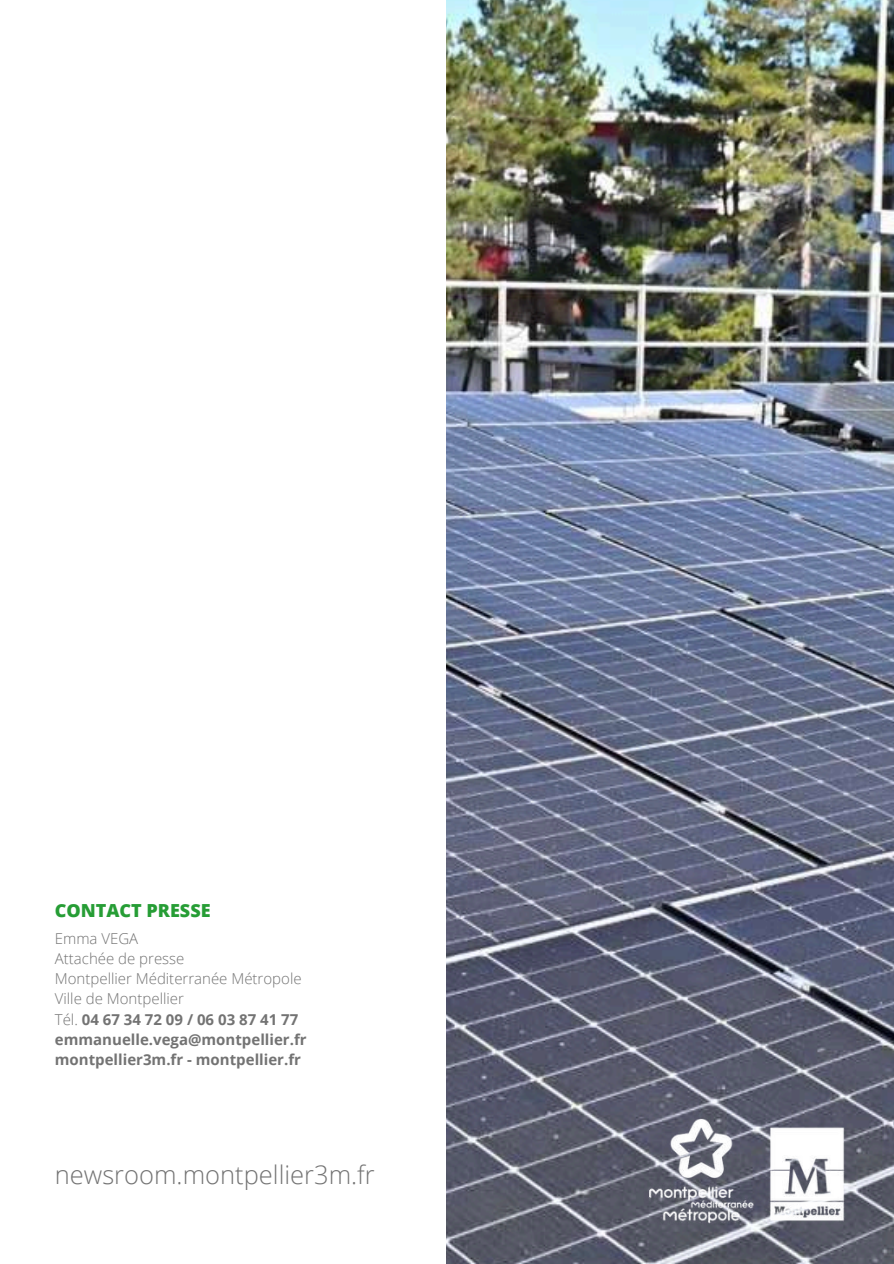
<style>
.page{position:relative;width:894px;height:1264px;background:#fff}
.page>*{position:absolute;margin:0;border:0;box-sizing:border-box;transform-origin:0 0}
.t1{font:300 25.5px "Open Sans";color:#737373}
.t2{font:800 18px "Open Sans";color:#269d35}
.t3{font:700 15px/20.2px "Open Sans";color:#737373}
.s1{font-weight:300}
</style>
<div class="page">
<img style="left:446px;top:0;width:447px;height:1263px">
<img style="left:629px;top:1100px;width:239px;height:147px">
<p class="t2" style="left:55px;top:897px;width:157px">CONTACT PRESSE</p>
<p class="t3" style="left:55px;top:927px;width:253px"><span class="s1">Emma VEGA<br>Attachée de presse<br>Montpellier Méditerranée Métropole<br>Ville de Montpellier<br>Tél.</span> 04 67 34 72 09 / 06 03 87 41 77 emmanuelle.vega@montpellier.fr montpellier3m.fr - montpellier.fr</p>
<h1 class="t1" style="left:55px;top:1156px;width:321px">newsroom.montpellier3m.fr</h1>
</div>
